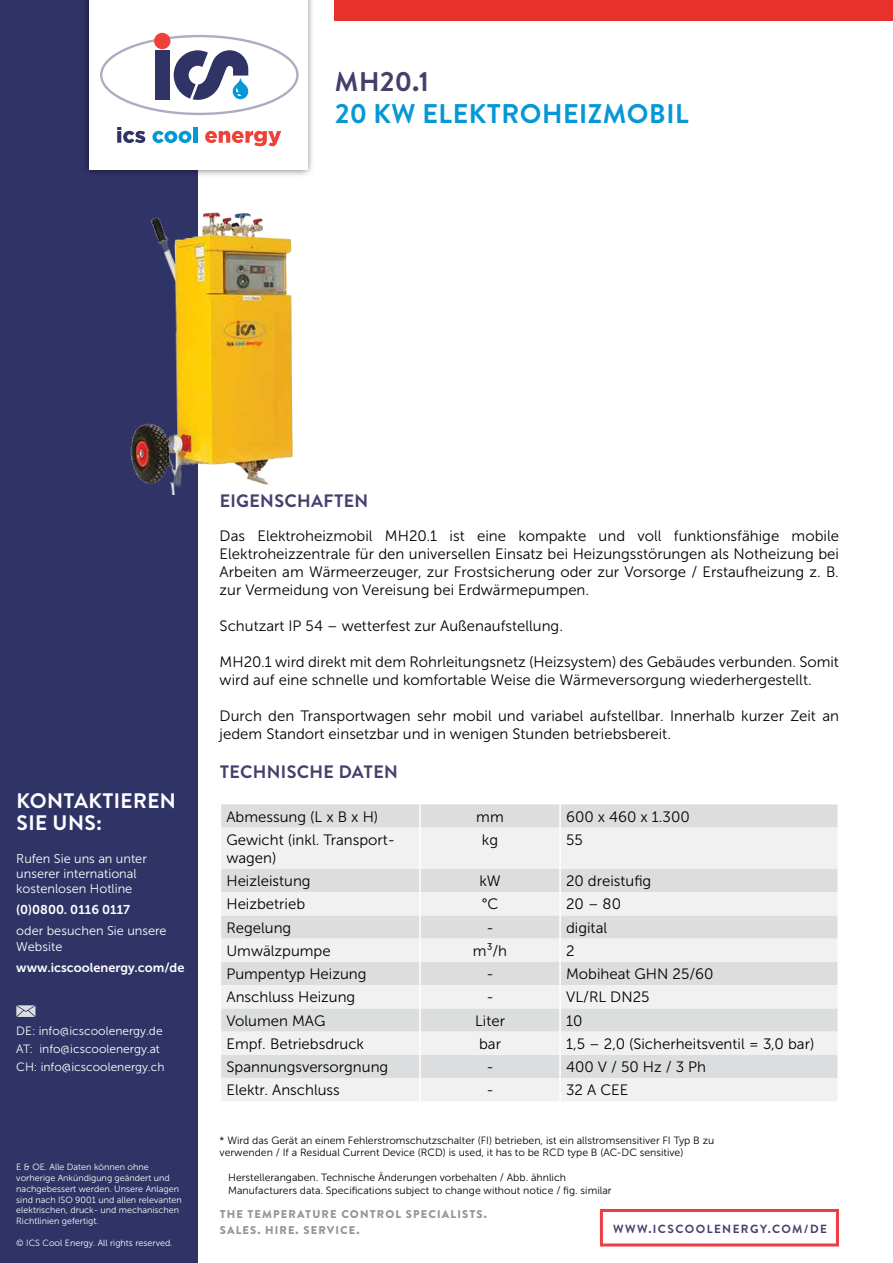
<style>
.page{position:relative;width:893px;height:1263px;background:#fff}
.page>*{position:absolute;margin:0;border:0;box-sizing:border-box;transform-origin:0 0}
.t1{font:700 27px "Brandon Text";letter-spacing:.02em;color:#0698d5}
.t2{font:700 27px "Brandon Text";color:#453f6c}
.t3{font:700 21px/22.5px "Brandon Text";letter-spacing:.02em;color:#fff}
.t4{font:700 18px "Brandon Text";letter-spacing:.02em;color:#453f6c}
.t5{font:15px/18px "Museo Sans 300";color:#000}
.t6{font:12.75px/15.3px "Museo Sans 300";color:#fff}
.t7{font:12.75px "Museo Sans 700";color:#fff}
.t8{font:12px/18px "Museo Sans 300";color:#fff}
.t9{font:700 11.85px "Brandon Text";letter-spacing:.12em;color:#453f6c}
.t10{font:900 11.25px/16.5px "Brandon Text";letter-spacing:.1em;color:#939598}
.t11{font:10.5px/12.6px "Museo Sans 300";color:#000}
.t12{font:9px/10.8px "Museo Sans 300";color:#fff}
</style>
<div class="page">
<div style="left:335px;top:0;width:558px;height:21px;background:#e8302c"></div>
<div style="left:0;top:0;width:198px;height:1263px;background:#2f3365"></div>
<div style="left:81px;top:0;width:234px;height:178px;background:#000;opacity:.55"></div>
<div style="left:89px;top:0;width:218px;height:170px;background:#fff"></div>
<div style="left:154px;top:33px;width:16px;height:16px;background:#ef4138;border-radius:50%"></div>
<svg style="left:100px;top:35px;width:199px;height:80px"></svg>
<svg style="left:117px;top:127px;width:28px;height:16px"></svg>
<svg style="left:152px;top:131px;width:39px;height:12px"></svg>
<hr style="left:193px;top:127px;width:4px;height:16px;background:#0698d5">
<svg style="left:205px;top:131px;width:76px;height:15px"></svg>
<div style="left:600px;top:1209px;width:239px;height:37px;border:3px solid #ef3d47"></div>
<svg style="left:16px;top:1005px;width:19px;height:12px"></svg>
<img style="left:130px;top:212px;width:163px;height:282px">
<svg style="left:221px;top:804px;width:616px;height:24px;background:#dddedf"></svg>
<svg style="left:221px;top:828px;width:616px;height:273px;fill:#f1f1f2"></svg>
<hr style="left:419px;top:804px;width:2px;height:24px;background:#fff">
<hr style="left:559px;top:804px;width:2px;height:24px;background:#fff">
<hr style="left:419px;top:828px;width:2px;height:41px;background:#fff">
<hr style="left:559px;top:828px;width:2px;height:41px;background:#fff">
<hr style="left:419px;top:869px;width:2px;height:23px;background:#fff">
<hr style="left:559px;top:869px;width:2px;height:23px;background:#fff">
<hr style="left:419px;top:892px;width:2px;height:23px;background:#fff">
<hr style="left:559px;top:892px;width:2px;height:23px;background:#fff">
<hr style="left:419px;top:915px;width:2px;height:24px;background:#fff">
<hr style="left:559px;top:915px;width:2px;height:24px;background:#fff">
<hr style="left:419px;top:939px;width:2px;height:23px;background:#fff">
<hr style="left:559px;top:939px;width:2px;height:23px;background:#fff">
<hr style="left:419px;top:962px;width:2px;height:23px;background:#fff">
<hr style="left:559px;top:962px;width:2px;height:23px;background:#fff">
<hr style="left:419px;top:985px;width:2px;height:23px;background:#fff">
<hr style="left:559px;top:985px;width:2px;height:23px;background:#fff">
<hr style="left:419px;top:1008px;width:2px;height:24px;background:#fff">
<hr style="left:559px;top:1008px;width:2px;height:24px;background:#fff">
<hr style="left:419px;top:1032px;width:2px;height:23px;background:#fff">
<hr style="left:559px;top:1032px;width:2px;height:23px;background:#fff">
<hr style="left:419px;top:1055px;width:2px;height:23px;background:#fff">
<hr style="left:559px;top:1055px;width:2px;height:23px;background:#fff">
<hr style="left:419px;top:1078px;width:2px;height:23px;background:#fff">
<hr style="left:559px;top:1078px;width:2px;height:23px;background:#fff">
<h1 class="t2" style="left:335px;top:63px;width:95px">MH20.1</h1>
<h1 class="t1" style="left:335px;top:95px;width:356px">20 KW ELEKTROH EIZMOBIL</h1>
<h2 class="t3" style="left:16px;top:789px;width:161px">KONTAKTIEREN<br>SIE UNS:</h2>
<p class="t6" style="left:16px;top:851px;width:132px">Rufen Sie uns an unter unserer international kostenlosen Hotline</p>
<p class="t7" style="left:16px;top:903px;width:115px">(0)0800. 0116 0117</p>
<p class="t6" style="left:16px;top:923px;width:152px">oder besuchen Sie unsere<br>Website</p>
<p class="t7" style="left:16px;top:960px;width:170px">www.icscoolenergy.com/de</p>
<p class="t8" style="left:16px;top:1022px;width:150px">DE: info@icscoolenergy.de<br>AT: info@icscoolenergy.at<br>CH: info@icscoolenergy.ch</p>
<p class="t12" style="left:16px;top:1162px;width:167px">E &amp; OE. Alle Daten können ohne vorherige Ankündigung geändert und nachgebessert werden. Unsere Anlagen sind nach ISO 9001 und allen relevanten elektrischen, druck- und mechanischen Richtlinien gefertigt.</p>
<p class="t12" style="left:16px;top:1237px;width:158px">© ICS Cool Energy. All rights reserved.</p>
<p class="t4" style="left:220px;top:488px;width:150px">EIGENSCHAFTEN</p>
<p class="t5" style="left:220px;top:527px;width:621px;text-align:justify">Das Elektroheizmobil MH20.1 ist eine kompakte und voll funktionsfähige mobile Elektroheizzentrale für den universellen Einsatz bei Heizungsstörungen als Notheizung bei Arbeiten am Wärmeerzeuger, zur Frostsicherung oder zur Vorsorge / Erstaufheizung z. B. zur Vermeidung von Vereisung bei Erdwärmepumpen.</p>
<p class="t5" style="left:220px;top:617px;width:345px">Schutzart IP 54 – wetterfest zur Außenaufstellung.</p>
<p class="t5" style="left:220px;top:653px;width:621px">MH20.1 wird direkt mit dem Rohrleitungsnetz (Heizsystem) des Gebäudes verbunden. Somit wird auf eine schnelle und komfortable Weise die Wärmeversorgung wiederhergestellt.</p>
<p class="t5" style="left:220px;top:707px;width:621px">Durch den Transportwagen sehr mobil und variabel aufstellbar. Innerhalb kurzer Zeit an jedem Standort einsetzbar und in wenigen Stunden betriebsbereit.</p>
<p class="t4" style="left:220px;top:760px;width:180px">TECH NISCH E DATEN</p>
<p class="t5" style="left:226px;top:807px;width:153px">Abmessung (L x B x H)</p>
<p class="t5" style="left:476px;top:807px;width:29px">mm</p>
<p class="t5" style="left:566px;top:807px;width:125px">600 x 460 x 1.300</p>
<p class="t5" style="left:226px;top:831px;width:170px">Gewicht (inkl. Transport&shy;wagen)</p>
<p class="t5" style="left:482px;top:831px;width:18px">kg</p>
<p class="t5" style="left:566px;top:831px;width:18px">55</p>
<p class="t5" style="left:226px;top:872px;width:86px">Heizleistung</p>
<p class="t5" style="left:479px;top:872px;width:23px">kW</p>
<p class="t5" style="left:566px;top:872px;width:87px">20 dreistufig</p>
<p class="t5" style="left:226px;top:895px;width:80px">Heizbetrieb</p>
<p class="t5" style="left:482px;top:895px;width:18px">°C</p>
<p class="t5" style="left:566px;top:895px;width:56px">20 – 80</p>
<p class="t5" style="left:226px;top:918px;width:66px">Regelung</p>
<p class="t5" style="left:486px;top:918px;width:9px">-</p>
<p class="t5" style="left:566px;top:918px;width:43px">digital</p>
<p class="t5" style="left:226px;top:942px;width:106px">Umwälzpumpe</p>
<p class="t5" style="left:473px;top:942px;width:36px">m³/h</p>
<p class="t5" style="left:566px;top:942px;width:10px">2</p>
<p class="t5" style="left:226px;top:965px;width:142px">Pumpentyp Heizung</p>
<p class="t5" style="left:486px;top:965px;width:9px">-</p>
<p class="t5" style="left:566px;top:965px;width:149px">Mobiheat GHN 25/60</p>
<p class="t5" style="left:226px;top:988px;width:130px">Anschluss Heizung</p>
<p class="t5" style="left:486px;top:988px;width:9px">-</p>
<p class="t5" style="left:566px;top:988px;width:85px">VL/RL DN25</p>
<p class="t5" style="left:226px;top:1011px;width:100px">Volumen MAG</p>
<p class="t5" style="left:475px;top:1011px;width:31px">Liter</p>
<p class="t5" style="left:566px;top:1011px;width:18px">10</p>
<p class="t5" style="left:226px;top:1035px;width:139px">Empf. Betriebsdruck</p>
<p class="t5" style="left:479px;top:1035px;width:23px">bar</p>
<p class="t5" style="left:566px;top:1035px;width:250px">1,5 – 2,0 (Sicherheitsventil = 3,0 bar)</p>
<p class="t5" style="left:226px;top:1058px;width:163px">Spannungsversorgnung</p>
<p class="t5" style="left:486px;top:1058px;width:9px">-</p>
<p class="t5" style="left:566px;top:1058px;width:141px">400 V / 50 Hz / 3 Ph</p>
<p class="t5" style="left:226px;top:1081px;width:115px">Elektr. Anschluss</p>
<p class="t5" style="left:486px;top:1081px;width:9px">-</p>
<p class="t5" style="left:566px;top:1081px;width:64px">32 A CEE</p>
<p class="t11" style="left:220px;top:1134px;width:496px">* Wird das Gerät an einem Fehlerstromschutzschalter (FI) betrieben, ist ein allstromsensitiver FI Typ B zu verwenden / If a Residual Current Device (RCD) is used, it has to be RCD type B (AC-DC sensitive)</p>
<p class="t11" style="left:228px;top:1171px;width:385px">Herstellerangaben. Technische Änderungen vorbehalten / Abb. ähnlich<br>Manufacturers data. Specifications subject to change without notice / fig. similar</p>
<p class="t10" style="left:220px;top:1205px;width:269px">THE TEMPERATURE CONTROL SPECIALISTS.<br>SALES. HIRE. SERVICE.</p>
<p class="t9" style="left:613px;top:1220px;width:215px">WWW.ICSCOOLENERGY.COM/DE</p>
</div>
